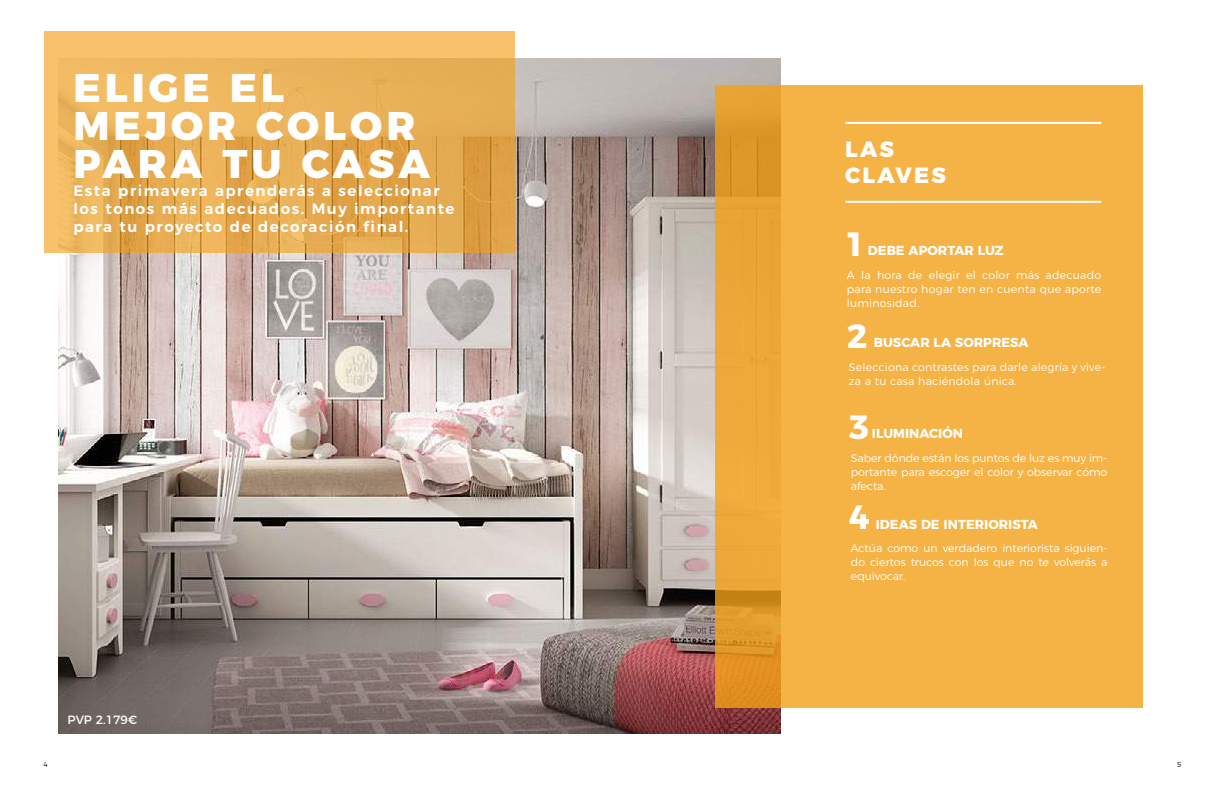
<style>
.page{position:relative;width:1224px;height:792px;background:#fff}
.page>*{position:absolute;margin:0;border:0;box-sizing:border-box;transform-origin:0 0}
.t1{font:800 40px/38px "Montserrat";letter-spacing:.1em;color:#fff}
.t2{font:700 33.6px "Montserrat";color:#fff}
.t3{font:800 22px/26px "Montserrat";letter-spacing:.1em;color:#fff}
.t4{font:600 15px/18px "Montserrat";letter-spacing:.1em;color:#fff}
.t5{font:700 13px "Montserrat";color:#fff}
.t6{font:12px "Montserrat";color:#fff}
.t7{font:300 11px/14px "Montserrat";color:#fff;text-align:justify}
.t8{font:300 11px/14px "Montserrat";letter-spacing:.02em;color:#fff}
.t9{font:300 7px "Montserrat";color:#000}
</style>
<div class="page">
<img style="left:58px;top:58px;width:723px;height:676px">
<svg style="left:715px;top:85px;width:427px;height:622px;background:#f3b042"></svg>
<hr style="left:845px;top:201px;width:256px;height:2px;background:#fff">
<hr style="left:845px;top:122px;width:256px;height:2px;background:#fff">
<svg style="left:44px;top:31px;width:471px;height:221px;background:#e8af56"></svg>
<h1 class="t1" style="left:73px;top:66px;width:358px">ELIGE EL<br>MEJOR COLOR<br>PARA TU CASA</h1>
<h3 class="t4" style="left:73px;top:181px;width:383px">Esta primavera aprenderás a seleccionar los tonos más adecuados. Muy importante para tu proyecto de decoración final.</h3>
<p class="t6" style="left:68px;top:711px;width:71px">PVP 2.179€</p>
<h3 class="t3" style="left:845px;top:135px;width:102px">LAS<br>CLAVES</h3>
<h2 class="t2" style="left:845px;top:216px;width:22px">1</h2>
<p class="t5" style="left:868px;top:240px;width:137px">DEBE APORTAR LUZ</p>
<p class="t7" style="left:847px;top:267px;width:256px">A la hora de elegir el color más adecuado para nuestro hogar ten en cuenta que aporte luminosidad.</p>
<h2 class="t2" style="left:847px;top:308px;width:22px">2</h2>
<p class="t5" style="left:874px;top:332px;width:156px">BUSCAR LA SORPRESA</p>
<p class="t8" style="left:849px;top:359px;width:258px">Selecciona contrastes para darle alegría y vive&shy;za a tu casa haciéndola única.</p>
<h2 class="t2" style="left:849px;top:399px;width:22px">3</h2>
<p class="t5" style="left:872px;top:423px;width:93px">ILUMINACIÓN</p>
<p class="t7" style="left:851px;top:450px;width:258px">Saber dónde están los puntos de luz es muy im&shy;portante para escoger el color y observar cómo afecta.</p>
<h2 class="t2" style="left:849px;top:489px;width:22px">4</h2>
<p class="t5" style="left:876px;top:513px;width:163px">IDEAS DE INTERIORISTA</p>
<p class="t7" style="left:851px;top:540px;width:258px">Actúa como un verdadero interiorista siguien&shy;do ciertos trucos con los que no te volverás a equivocar.</p>
<p class="t9" style="left:44px;top:759px;width:6px">4</p>
<p class="t9" style="left:1177px;top:759px;width:6px">5</p>
</div>
